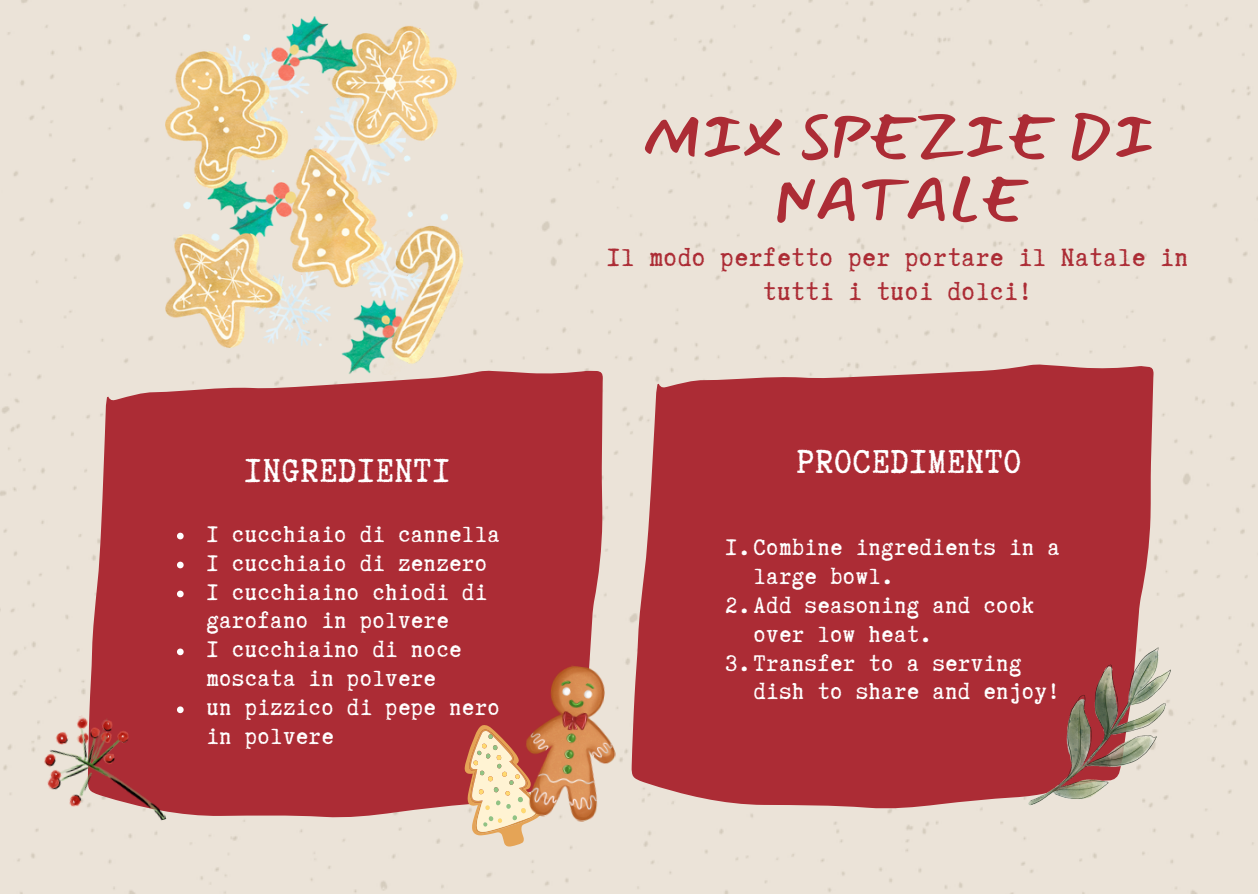
<style>
.page{position:relative;width:1258px;height:894px;background:#fff}
.page>*{position:absolute;margin:0;border:0;box-sizing:border-box;transform-origin:0 0}
.t1{font:60.9px/62.4px "Mansalva";color:#ac2c35;text-align:center}
.t2{font:39.3px "Truetypewriter Polygl OTT";letter-spacing:.035em;color:#fff}
.t3{font:29.7px/33.3px "Truetypewriter Polygl OTT";letter-spacing:.035em;color:#ac2c35;text-align:center}
.t4{font:26.7px/28.8px "Truetypewriter Polygl OTT";letter-spacing:.035em;color:#fff}
</style>
<div class="page">
<div style="left:0;top:0;width:1258px;height:893px;background:#ebe3d8"></div>
<svg style="left:86px;top:353px;width:522px;height:477px;background:#b23d44"></svg>
<svg style="left:629px;top:340px;width:530px;height:486px;background:#b64a50"></svg>
<img style="left:33px;top:701px;width:133px;height:144px">
<svg style="left:465px;top:724px;width:76px;height:122px;background:#e7c2a0"></svg>
<img style="left:517px;top:660px;width:110px;height:164px">
<img style="left:165px;top:16px;width:300px;height:358px">
<img style="left:1029px;top:647px;width:141px;height:158px">
<svg style="left:177px;top:532px;width:7px;height:7px"></svg>
<svg style="left:177px;top:561px;width:7px;height:7px"></svg>
<svg style="left:177px;top:590px;width:7px;height:7px"></svg>
<svg style="left:177px;top:648px;width:7px;height:7px"></svg>
<svg style="left:177px;top:706px;width:7px;height:7px"></svg>
<h2 class="t2" style="left:244px;top:450px;width:207px">INGREDIENTI</h2>
<p class="t4" style="left:207px;top:519px;width:294px">1 cucchiaio di cannella<br>1 cucchiaio di zenzero<br>1 cucchiaino chiodi di garofano in polvere<br>1 cucchiaino di noce moscata in polvere<br>un pizzico di pepe nero in polvere</p>
<h1 class="t1" style="left:644px;top:106px;width:512px">MIX SPEZIE DI<br>NATALE</h1>
<p class="t3" style="left:607px;top:241px;width:582px">Il modo perfetto per portare il Natale in tutti i tuoi dolci!</p>
<h2 class="t2" style="left:797px;top:441px;width:226px">PROCEDIMENTO</h2>
<p class="t4" style="left:725px;top:532px;width:335px">1.Combine ingredients in a</p>
<p class="t4" style="left:754px;top:561px;width:141px">large bowl.</p>
<p class="t4" style="left:725px;top:590px;width:310px">2.Add seasoning and cook</p>
<p class="t4" style="left:754px;top:619px;width:179px">over low heat.</p>
<p class="t4" style="left:725px;top:648px;width:297px">3.Transfer to a serving</p>
<p class="t4" style="left:754px;top:677px;width:307px">dish to share and enjoy!</p>
</div>
